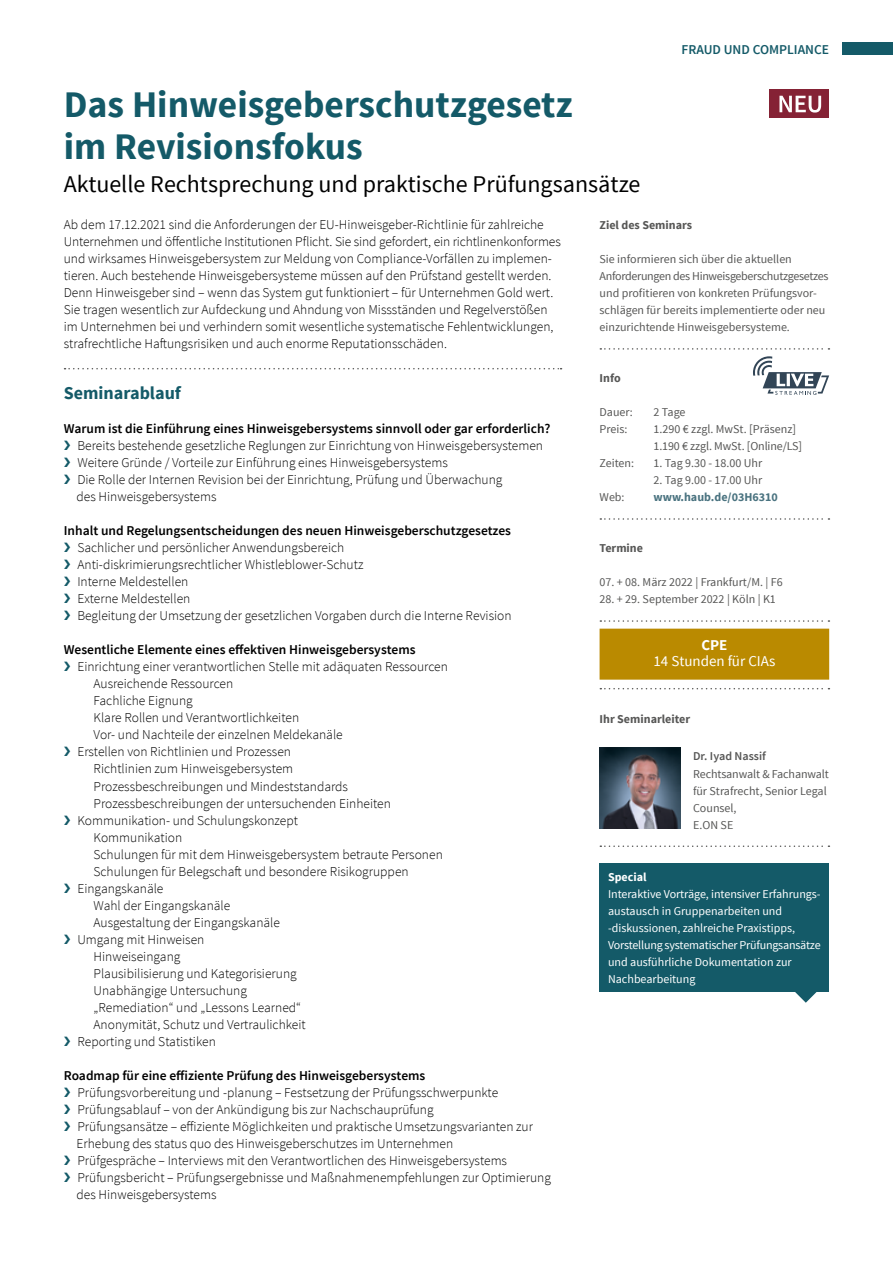
<style>
.page{position:relative;width:893px;height:1263px;background:#fff}
.page>*{position:absolute;margin:0;border:0;box-sizing:border-box;transform-origin:0 0}
.t1{font:700 37.5px/42px "Source Sans Pro";color:#145a68}
.t2{font:24px "Source Sans Pro";color:#000}
.t3{font:700 18px "Source Sans Pro";color:#145a68}
.t4{font:15px "Source Sans Pro";color:#fff}
.t5{font:700 15px "Source Sans Pro";color:#fff}
.t6{font:300 13.5px/17px "Source Sans Pro";color:#000}
.t7{font:600 13.5px "Source Sans Pro";color:#000}
.t8{font:600 13.5px "Source Sans Pro";color:#145a68}
.t9{font:12px/17px "Source Sans Pro";color:#575756}
.t10{font:12px/17px "Source Sans Pro";color:#fff}
.t11{font:700 12px "Source Sans Pro";color:#575756}
.t12{font:700 12px "Source Sans Pro";color:#4a7380}
.t13{font:600 12px "Source Sans Pro";color:#575756}
.t14{font:700 12px "Source Sans Pro";color:#fff}
.s1{color:#145a68}
.s2{font-weight:600}
</style>
<div class="page">
<div style="left:842px;top:42px;width:51px;height:13px;background:#145a68"></div>
<svg style="left:600px;top:348px;width:229px;height:2px"></svg>
<svg style="left:600px;top:518px;width:229px;height:2px"></svg>
<svg style="left:600px;top:620px;width:229px;height:2px"></svg>
<div style="left:600px;top:629px;width:229px;height:51px;background:#ba8a00"></div>
<svg style="left:600px;top:688px;width:229px;height:1px"></svg>
<svg style="left:600px;top:845px;width:229px;height:2px"></svg>
<img style="left:600px;top:747px;width:80px;height:81px">
<div style="left:600px;top:863px;width:229px;height:128px;background:#145a68"></div>
<svg style="left:791px;top:991px;width:30px;height:12px"></svg>
<svg style="left:753px;top:356px;width:76px;height:39px"></svg>
<svg style="left:65px;top:368px;width:497px;height:1px"></svg>
<div style="left:769px;top:89px;width:60px;height:29px;background:#852235"></div>
<svg style="left:779px;top:96px;width:42px;height:17px"></svg>
<h1 class="t1" style="left:64px;top:85px;width:510px">Das Hinweisgeberschutzgesetz im Revisionsfokus</h1>
<h2 class="t2" style="left:64px;top:170px;width:578px">Aktuelle Rechtsprechung und praktische Prüfungsansätze</h2>
<p class="t8" style="left:681px;top:40px;width:149px">FRAUD UND COMPLIANCE</p>
<p class="t6" style="left:64px;top:216px;width:499px">Ab dem 17.12.2021 sind die Anforderungen der EU-Hinweisgeber-Richtlinie für zahlreiche Unternehmen und öffentliche Institutionen Pflicht. Sie sind gefordert, ein richtlinenkonformes und wirksames Hinweisgebersystem zur Meldung von Compliance-Vorfällen zu implemen&shy;tieren. Auch bestehende Hinweisgebersysteme müssen auf den Prüfstand gestellt werden.<br>Denn Hinweisgeber sind – wenn das System gut funktioniert – für Unternehmen Gold wert.<br>Sie tragen wesentlich zur Aufdeckung und Ahndung von Missständen und Regelverstößen im Unternehmen bei und verhindern somit wesentliche systematische Fehlentwicklungen, strafrechtliche Haftungsrisiken und auch enorme Reputationsschäden.</p>
<h3 class="t3" style="left:64px;top:382px;width:119px">Seminarablauf</h3>
<p class="t7" style="left:64px;top:420px;width:488px">Warum ist die Einführung eines Hinweisgebersystems sinnvoll oder gar erforderlich?</p>
<p class="t6" style="left:64px;top:437px;width:481px"><span class="s1">❯</span> Bereits bestehende gesetzliche Reglungen zur Einrichtung von Hinweisgebersystemen</p>
<p class="t6" style="left:64px;top:454px;width:385px"><span class="s1">❯</span> Weitere Gründe / Vorteile zur Einführung eines Hinweisgebersystems</p>
<p class="t6" style="left:64px;top:471px;width:440px"><span class="s1">❯</span> Die Rolle der Internen Revision bei der Einrichtung, Prüfung und Überwachung</p>
<p class="t6" style="left:77px;top:488px;width:142px">des Hinweisgebersystems</p>
<p class="t6" style="left:64px;top:522px;width:449px"><span class="s2">Inhalt und Regelungsentscheidungen des neuen Hinweisgeberschutzgesetzes </span><span class="s1">❯</span> Sachlicher und persönlicher Anwendungsbereich<br><span class="s1">❯</span> Anti-diskrimierungsrechtlicher Whistleblower-Schutz<br><span class="s1">❯</span> Interne Meldestellen<br><span class="s1">❯</span> Externe Meldestellen<br><span class="s1">❯</span> Begleitung der Umsetzung der gesetzlichen Vorgaben durch die Interne Revision</p>
<p class="t7" style="left:64px;top:641px;width:353px">Wesentliche Elemente eines effektiven Hinweisgebersystems</p>
<p class="t6" style="left:64px;top:658px;width:386px"><span class="s1">❯</span> Einrichtung einer verantwortlichen Stelle mit adäquaten Ressourcen</p>
<p class="t6" style="left:94px;top:675px;width:141px">Ausreichende Ressourcen</p>
<p class="t6" style="left:94px;top:692px;width:101px">Fachliche Eignung</p>
<p class="t6" style="left:94px;top:709px;width:207px">Klare Rollen und Verantwortlichkeiten</p>
<p class="t6" style="left:94px;top:726px;width:251px">Vor- und Nachteile der einzelnen Meldekanäle</p>
<p class="t6" style="left:64px;top:744px;width:229px"><span class="s1">❯</span> Erstellen von Richtlinien und Prozessen</p>
<p class="t6" style="left:94px;top:761px;width:201px">Richtlinien zum Hinweisgebersystem</p>
<p class="t6" style="left:94px;top:778px;width:256px">Prozessbeschreibungen und Mindeststandards</p>
<p class="t6" style="left:94px;top:795px;width:299px">Prozessbeschreibungen der untersuchenden Einheiten</p>
<p class="t6" style="left:64px;top:812px;width:236px"><span class="s1">❯</span> Kommunikation- und Schulungskonzept</p>
<p class="t6" style="left:94px;top:829px;width:90px">Kommunikation</p>
<p class="t6" style="left:94px;top:846px;width:351px">Schulungen für mit dem Hinweisgebersystem betraute Personen</p>
<p class="t6" style="left:94px;top:863px;width:317px">Schulungen für Belegschaft und besondere Risikogruppen</p>
<p class="t6" style="left:64px;top:880px;width:101px"><span class="s1">❯</span> Eingangskanäle</p>
<p class="t6" style="left:94px;top:897px;width:138px">Wahl der Eingangskanäle</p>
<p class="t6" style="left:94px;top:914px;width:188px">Ausgestaltung der Eingangskanäle</p>
<p class="t6" style="left:64px;top:931px;width:142px"><span class="s1">❯</span> Umgang mit Hinweisen</p>
<p class="t6" style="left:94px;top:948px;width:88px">Hinweiseingang</p>
<p class="t6" style="left:94px;top:965px;width:205px">Plausibilisierung und Kategorisierung</p>
<p class="t6" style="left:94px;top:982px;width:155px">Unabhängige Untersuchung</p>
<p class="t6" style="left:94px;top:999px;width:209px">„Remediation“ und „Lessons Learned“</p>
<p class="t6" style="left:94px;top:1016px;width:214px">Anonymität, Schutz und Vertraulichkeit</p>
<p class="t6" style="left:64px;top:1033px;width:154px"><span class="s1">❯</span> Reporting und Statistiken</p>
<p class="t7" style="left:64px;top:1067px;width:363px">Roadmap für eine effiziente Prüfung des Hinweisgebersystems</p>
<p class="t6" style="left:64px;top:1084px;width:436px"><span class="s1">❯</span> Prüfungsvorbereitung und -planung – Festsetzung der Prüfungsschwerpunkte</p>
<p class="t6" style="left:64px;top:1101px;width:371px"><span class="s1">❯</span> Prüfungsablauf – von der Ankündigung bis zur Nachschauprüfung</p>
<p class="t6" style="left:64px;top:1118px;width:471px"><span class="s1">❯</span> Prüfungsansätze – effiziente Möglichkeiten und praktische Umsetzungsvarianten zur</p>
<p class="t6" style="left:77px;top:1135px;width:378px">Erhebung des status quo des Hinweisgeberschutzes im Unternehmen</p>
<p class="t6" style="left:64px;top:1152px;width:445px"><span class="s1">❯</span> Prüfgespräche – Interviews mit den Verantwortlichen des Hinweisgebersystems</p>
<p class="t6" style="left:64px;top:1169px;width:489px"><span class="s1">❯</span> Prüfungsbericht – Prüfungsergebnisse und Maßnahmenempfehlungen zur Optimierung</p>
<p class="t6" style="left:77px;top:1186px;width:142px">des Hinweisgebersystems</p>
<p class="t11" style="left:600px;top:217px;width:94px">Ziel des Seminars</p>
<p class="t9" style="left:600px;top:251px;width:231px">Sie informieren sich über die aktuellen Anforderungen des Hinweisgeberschutzgesetzes und profitieren von konkreten Prüfungsvor&shy;schlägen für bereits implementierte oder neu einzurichtende Hinweisgebersysteme.</p>
<p class="t11" style="left:600px;top:370px;width:23px">Info</p>
<p class="t9" style="left:600px;top:404px;width:35px">Dauer:</p>
<p class="t9" style="left:654px;top:404px;width:33px">2 Tage</p>
<p class="t9" style="left:600px;top:421px;width:29px">Preis:</p>
<p class="t9" style="left:654px;top:421px;width:150px">1.290 € zzgl. MwSt. [Präsenz]<br>1.190 € zzgl. MwSt. [Online/LS]</p>
<p class="t9" style="left:600px;top:455px;width:36px">Zeiten:</p>
<p class="t9" style="left:654px;top:455px;width:110px">1. Tag 9.30 - 18.00 Uhr</p>
<p class="t9" style="left:654px;top:472px;width:110px">2. Tag 9.00 - 17.00 Uhr</p>
<p class="t9" style="left:600px;top:489px;width:27px">Web:</p>
<p class="t12" style="left:654px;top:489px;width:126px">www.haub.de/03H6310</p>
<p class="t11" style="left:600px;top:540px;width:45px">Termine</p>
<p class="t9" style="left:600px;top:574px;width:185px">07. + 08. März 2022 | Frankfurt/M. | F6</p>
<p class="t9" style="left:600px;top:591px;width:178px">28. + 29. September 2022 | Köln | K1</p>
<p class="t5" style="left:701px;top:635px;width:28px">CPE</p>
<p class="t4" style="left:653px;top:652px;width:123px">14 Stunden für CIAs</p>
<p class="t11" style="left:600px;top:712px;width:92px">Ihr Seminarleiter</p>
<p class="t13" style="left:693px;top:749px;width:74px">Dr. Iyad Nassif</p>
<p class="t9" style="left:693px;top:765px;width:137px">Rechtsanwalt &amp; Fachanwalt für Strafrecht, Senior Legal<br>Counsel,<br>E.ON SE</p>
<p class="t14" style="left:608px;top:869px;width:40px">Special</p>
<p class="t10" style="left:608px;top:886px;width:214px">Interaktive Vorträge, intensiver Erfahrungs&shy;austausch in Gruppenarbeiten und -diskussionen, zahlreiche Praxistipps, Vorstellung systematischer Prüfungsansätze und ausführliche Dokumentation zur Nachbearbeitung</p>
</div>
